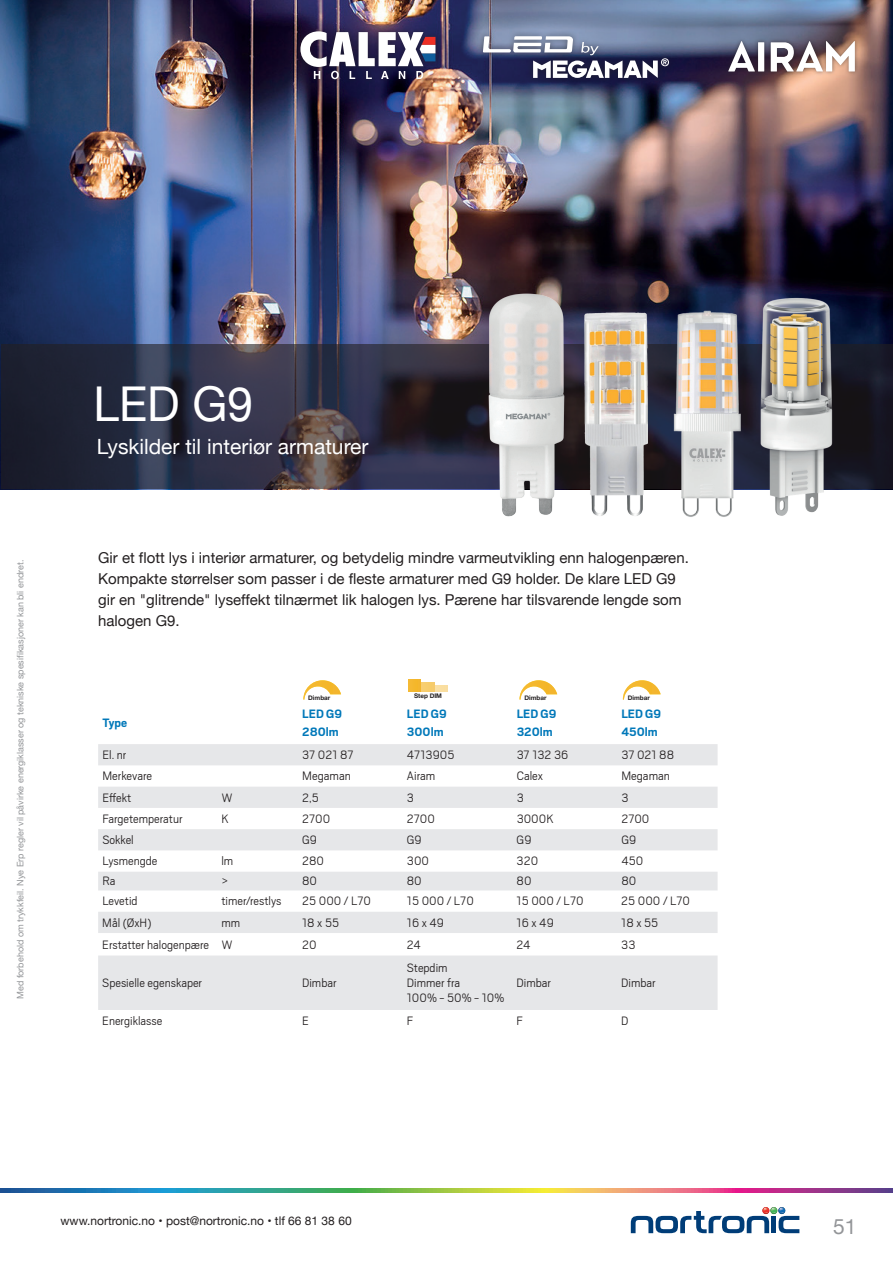
<style>
.page{position:relative;width:893px;height:1263px;background:#fff}
.page>*{position:absolute;margin:0;border:0;box-sizing:border-box;transform-origin:0 0}
.t1{font:48px "Helvetica Neue";color:#fff;scale:.96 1}
.t2{font:21px "Helvetica Neue";color:#fff}
.t3{font:21px "Helvetica Neue";color:#939598}
.t4{font:15px/21px "Helvetica Neue";color:#231f20}
.t5{font:300 13.65px "Scout";color:#231f20}
.t6{font:300 13.5px/15px "Scout";color:#231f20}
.t7{font:700 13.5px/17.5px "Scout";color:#0078b9}
.t8{font:12px "Helvetica Neue";color:#231f20}
.t9{font:9px "Helvetica Neue";color:#939598}
.t10{font:700 6.3px "Helvetica Neue";color:#231f20}
</style>
<div class="page">
<svg style="left:631px;top:1207px;width:168px;height:26px"></svg>
<svg style="left:0;top:1188px;width:893px;height:4px;background:#818c7f"></svg>
<img style="left:0;top:0;width:1px;height:489px">
<hr style="left:0;top:344px;width:1px;height:145px;background:#231f20">
<img style="left:1px;top:0;width:892px;height:344px">
<svg style="left:1px;top:344px;width:892px;height:145px;background:#2c2c3d"></svg>
<svg style="left:98px;top:744px;width:620px;height:266px;fill:#e6e7e9"></svg>
<svg style="left:303px;top:680px;width:38px;height:19px"></svg>
<svg style="left:623px;top:680px;width:38px;height:19px"></svg>
<div style="left:476px;top:29px;width:199px;height:56px;background:#231f20;opacity:.55"></div>
<svg style="left:483px;top:36px;width:186px;height:42px"></svg>
<div style="left:296px;top:27px;width:144px;height:56px;background:#231f20;opacity:.55"></div>
<svg style="left:300px;top:31px;width:135px;height:48px"></svg>
<div style="left:724px;top:37px;width:135px;height:39px;background:#231f20;opacity:.55"></div>
<svg style="left:728px;top:41px;width:36px;height:30px"></svg>
<svg style="left:771px;top:41px;width:84px;height:30px"></svg>
<svg style="left:408px;top:679px;width:39px;height:12px"></svg>
<img style="left:581px;top:309px;width:66px;height:207px">
<img style="left:481px;top:290px;width:91px;height:227px">
<img style="left:756px;top:289px;width:97px;height:227px">
<svg style="left:519px;top:680px;width:38px;height:19px"></svg>
<img style="left:659px;top:298px;width:108px;height:219px">
<p class="t9" style="left:14px;top:999px;width:440px;rotate:-90deg">Med forbehold om trykkfeil. Nye Erp regler vil påvirke energiklasser og tekniske spesifikasjoner kan bli endret.</p>
<h1 class="t1" style="left:93px;top:369px;width:168px">LED G9</h1>
<h2 class="t2" style="left:97px;top:431px;width:273px">Lyskilder til interiør armaturer</h2>
<p class="t4" style="left:98px;top:548px;width:592px">Gir et flott lys i interiør armaturer, og betydelig mindre varmeutvikling enn halogenpæren.<br>Kompakte størrelser som passer i de fleste armaturer med G9 holder. De klare LED G9 gir en "glitrende" lyseffekt tilnærmet lik halogen lys. Pærene har tilsvarende lengde som halogen G9.</p>
<p class="t10" style="left:308px;top:692px;width:24px">Dimbar</p>
<p class="t10" style="left:414px;top:690px;width:30px">Step DIM</p>
<p class="t10" style="left:524px;top:692px;width:24px">Dimbar</p>
<p class="t10" style="left:628px;top:692px;width:24px">Dimbar</p>
<p class="t7" style="left:102px;top:713px;width:26px">Type</p>
<p class="t7" style="left:302px;top:705px;width:41px">LED G9<br>280lm</p>
<p class="t7" style="left:407px;top:705px;width:41px">LED G9<br>300lm</p>
<p class="t7" style="left:517px;top:705px;width:41px">LED G9<br>320lm</p>
<p class="t7" style="left:621px;top:705px;width:41px">LED G9<br>450lm</p>
<p class="t6" style="left:102px;top:747px;width:25px">El. nr</p>
<p class="t6" style="left:302px;top:747px;width:53px">37 021 87</p>
<p class="t6" style="left:407px;top:747px;width:49px">4713905</p>
<p class="t6" style="left:517px;top:747px;width:53px">37 132 36</p>
<p class="t6" style="left:621px;top:747px;width:54px">37 021 88</p>
<p class="t5" style="left:102px;top:767px;width:51px">Merkevare</p>
<p class="t5" style="left:302px;top:767px;width:50px">Megaman</p>
<p class="t5" style="left:407px;top:767px;width:30px">Airam</p>
<p class="t5" style="left:517px;top:767px;width:28px">Calex</p>
<p class="t5" style="left:621px;top:767px;width:50px">Megaman</p>
<p class="t6" style="left:102px;top:789px;width:30px">Effekt</p>
<p class="t6" style="left:221px;top:789px;width:13px">W</p>
<p class="t6" style="left:302px;top:789px;width:18px">2,5</p>
<p class="t6" style="left:407px;top:789px;width:9px">3</p>
<p class="t6" style="left:517px;top:789px;width:9px">3</p>
<p class="t6" style="left:621px;top:789px;width:9px">3</p>
<p class="t6" style="left:102px;top:810px;width:82px">Fargetemperatur</p>
<p class="t6" style="left:221px;top:810px;width:9px">K</p>
<p class="t6" style="left:302px;top:810px;width:30px">2700</p>
<p class="t6" style="left:407px;top:810px;width:30px">2700</p>
<p class="t6" style="left:517px;top:810px;width:38px">3000K</p>
<p class="t6" style="left:621px;top:810px;width:30px">2700</p>
<p class="t6" style="left:102px;top:832px;width:33px">Sokkel</p>
<p class="t6" style="left:302px;top:832px;width:16px">G9</p>
<p class="t6" style="left:407px;top:832px;width:16px">G9</p>
<p class="t6" style="left:517px;top:832px;width:16px">G9</p>
<p class="t6" style="left:621px;top:832px;width:16px">G9</p>
<p class="t6" style="left:102px;top:853px;width:57px">Lysmengde</p>
<p class="t6" style="left:221px;top:853px;width:13px">lm</p>
<p class="t6" style="left:302px;top:853px;width:23px">280</p>
<p class="t6" style="left:407px;top:853px;width:24px">300</p>
<p class="t6" style="left:517px;top:853px;width:23px">320</p>
<p class="t6" style="left:621px;top:853px;width:23px">450</p>
<p class="t6" style="left:102px;top:873px;width:15px">Ra</p>
<p class="t6" style="left:221px;top:873px;width:8px">&gt;</p>
<p class="t6" style="left:302px;top:873px;width:16px">80</p>
<p class="t6" style="left:407px;top:873px;width:16px">80</p>
<p class="t6" style="left:517px;top:873px;width:16px">80</p>
<p class="t6" style="left:621px;top:873px;width:16px">80</p>
<p class="t6" style="left:102px;top:893px;width:37px">Levetid</p>
<p class="t6" style="left:221px;top:893px;width:62px">timer/restlys</p>
<p class="t6" style="left:302px;top:893px;width:70px">25 000 / L70</p>
<p class="t6" style="left:407px;top:893px;width:68px">15 000 / L70</p>
<p class="t6" style="left:517px;top:893px;width:68px">15 000 / L70</p>
<p class="t6" style="left:621px;top:893px;width:70px">25 000 / L70</p>
<p class="t6" style="left:102px;top:914px;width:51px">Mål (ØxH)</p>
<p class="t6" style="left:221px;top:914px;width:20px">mm</p>
<p class="t6" style="left:302px;top:914px;width:39px">18 x 55</p>
<p class="t6" style="left:407px;top:914px;width:39px">16 x 49</p>
<p class="t6" style="left:517px;top:914px;width:39px">16 x 49</p>
<p class="t6" style="left:621px;top:914px;width:39px">18 x 55</p>
<p class="t6" style="left:102px;top:936px;width:132px">Erstatter halogenpære W</p>
<p class="t6" style="left:302px;top:936px;width:16px">20</p>
<p class="t6" style="left:407px;top:936px;width:16px">24</p>
<p class="t6" style="left:517px;top:936px;width:16px">24</p>
<p class="t6" style="left:621px;top:936px;width:16px">33</p>
<p class="t6" style="left:102px;top:974px;width:101px">Spesielle egenskaper</p>
<p class="t6" style="left:302px;top:974px;width:36px">Dimbar</p>
<p class="t10" style="left:307px;top:745px;width:30px">Step DIM</p>
<p class="t10" style="left:523px;top:745px;width:30px">Step DIM</p>
<p class="t10" style="left:627px;top:745px;width:30px">Step DIM</p>
<p class="t6" style="left:407px;top:959px;width:99px">Stepdim<br>Dimmer fra<br>100% - 50% - 10%</p>
<p class="t6" style="left:517px;top:974px;width:36px">Dimbar</p>
<p class="t6" style="left:621px;top:974px;width:36px">Dimbar</p>
<p class="t6" style="left:102px;top:1012px;width:62px">Energiklasse</p>
<p class="t6" style="left:302px;top:1012px;width:8px">E</p>
<p class="t6" style="left:407px;top:1012px;width:8px">F</p>
<p class="t6" style="left:517px;top:1012px;width:8px">F</p>
<p class="t6" style="left:621px;top:1012px;width:9px">D</p>
<p class="t8" style="left:60px;top:1212px;width:293px">www.nortronic.no • post@nortronic.no • tlf 66 81 38 60</p>
<h2 class="t3" style="left:833px;top:1211px;width:25px">51</h2>
</div>
